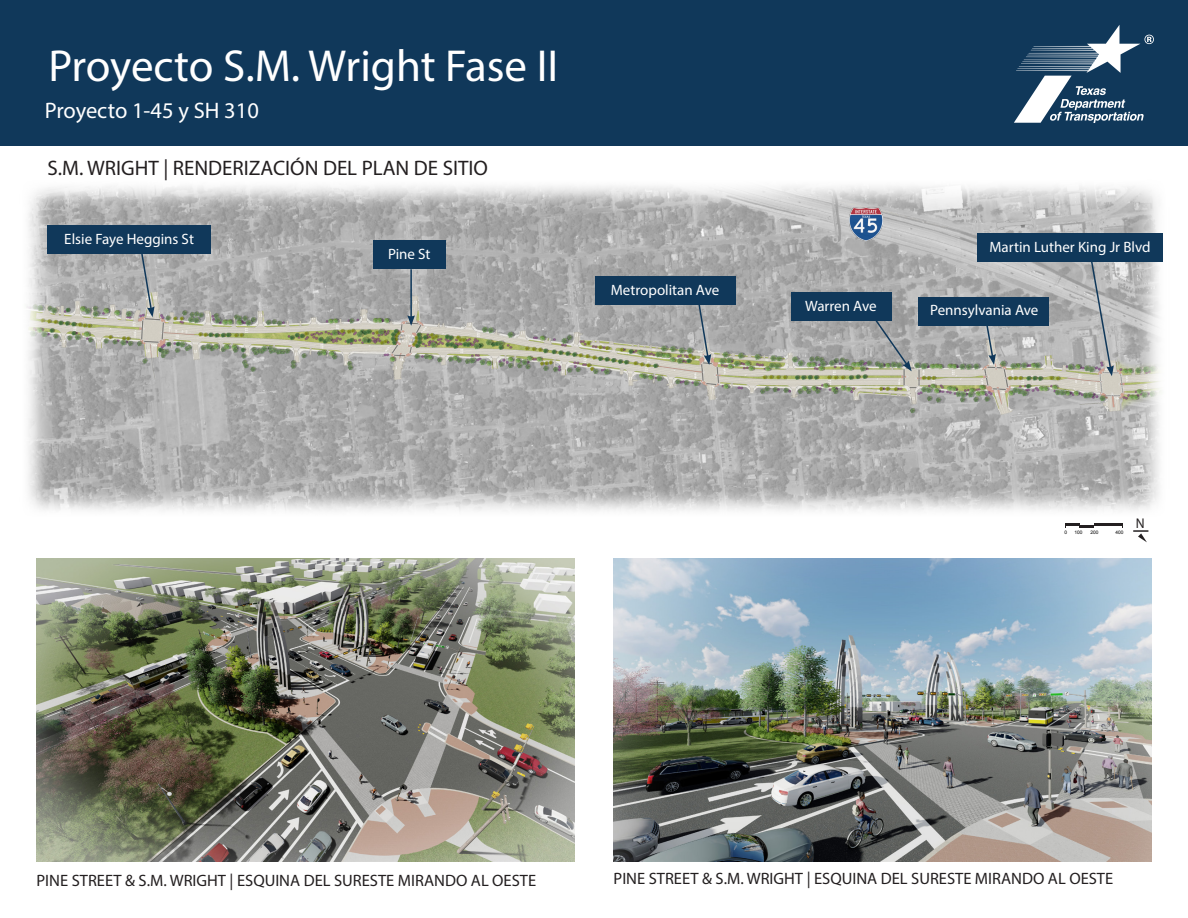
<style>
.page{position:relative;width:1188px;height:918px;background:#fff}
.page>*{position:absolute;margin:0;border:0;box-sizing:border-box;transform-origin:0 0}
.t1{font:45px "Myriad Pro";color:#fff}
.t2{font:22.5px "Myriad Pro";color:#fff}
.t3{font:21px "Myriad Pro";color:#231f20}
.t4{font:16.5px "Myriad Pro";color:#231f20}
.Streets{font:15px "Myriad Pro";color:#fff}
.t5{font:14.1px "Myriad Pro";color:#231f20;scale:.96 1}
.Labels_-_RIGHT_JUSTI{font:4.8px "Arial";color:#000}
</style>
<div class="page">
<img style="left:37px;top:559px;width:537px;height:302px">
<hr style="left:1080px;top:525px;width:14px;height:3px;background:#231f20">
<hr style="left:1094px;top:523px;width:29px;height:2px;background:#231f20">
<svg style="left:1065px;top:523px;width:15px;height:5px"></svg>
<img style="left:614px;top:559px;width:537px;height:302px">
<svg style="left:26px;top:186px;width:1137px;height:325px;background:#b4b4b2"></svg>
<img style="left:849px;top:207px;width:34px;height:34px">
<div style="left:0;top:0;width:1188px;height:146px;background:#10385a"></div>
<svg style="left:1014px;top:25px;width:140px;height:98px"></svg>
<div style="left:48px;top:225px;width:163px;height:29px;background:#10385a"></div>
<div style="left:373px;top:241px;width:73px;height:28px;background:#10385a"></div>
<div style="left:596px;top:276px;width:140px;height:29px;background:#10385a"></div>
<div style="left:978px;top:234px;width:185px;height:28px;background:#10385a"></div>
<svg style="left:140px;top:254px;width:15px;height:63px"></svg>
<div style="left:791px;top:293px;width:101px;height:28px;background:#10385a"></div>
<div style="left:919px;top:297px;width:130px;height:28px;background:#10385a"></div>
<hr style="left:410px;top:269px;width:2px;height:49px;background:#10385a">
<svg style="left:407px;top:315px;width:8px;height:11px"></svg>
<svg style="left:697px;top:305px;width:14px;height:60px"></svg>
<svg style="left:1089px;top:262px;width:25px;height:114px;background:#afb1b2"></svg>
<svg style="left:870px;top:312px;width:42px;height:59px;background:#919898"></svg>
<svg style="left:985px;top:325px;width:11px;height:40px"></svg>
<svg style="left:1133px;top:530px;width:15px;height:12px"></svg>
<p class="t1" style="left:48px;top:38px;width:511px">Proyecto S.M. Wright Fase II</p>
<p class="t2" style="left:45px;top:96px;width:216px">Proyecto 1-45 y SH 310</p>
<p class="t3" style="left:48px;top:155px;width:442px">S.M. WRIGHT | RENDERIZACIÓN DEL PLAN DE SITIO</p>
<p class="Streets" style="left:64px;top:229px;width:131px">Elsie Faye Heggins St</p>
<p class="Streets" style="left:388px;top:245px;width:44px">Pine St</p>
<p class="Streets" style="left:611px;top:280px;width:110px">Metropolitan Ave</p>
<p class="Streets" style="left:989px;top:238px;width:163px">Martin Luther King Jr Blvd</p>
<p class="Streets" style="left:805px;top:297px;width:73px">Warren Ave</p>
<p class="Streets" style="left:930px;top:301px;width:110px">Pennsylvania Ave</p>
<p class="Labels_-_RIGHT_JUSTI" style="left:1065px;top:529px;width:4px">0</p>
<p class="Labels_-_RIGHT_JUSTI" style="left:1074px;top:529px;width:10px">100</p>
<p class="Labels_-_RIGHT_JUSTI" style="left:1090px;top:529px;width:10px">200</p>
<p class="Labels_-_RIGHT_JUSTI" style="left:1115px;top:529px;width:10px">400</p>
<p class="t5" style="left:1136px;top:514px;width:11px">N</p>
<p class="t4" style="left:37px;top:871px;width:501px">PINE STREET &amp; S.M. WRIGHT | ESQUINA DEL SURESTE MIRANDO AL OESTE</p>
<p class="t4" style="left:614px;top:869px;width:501px">PINE STREET &amp; S.M. WRIGHT | ESQUINA DEL SURESTE MIRANDO AL OESTE</p>
</div>
